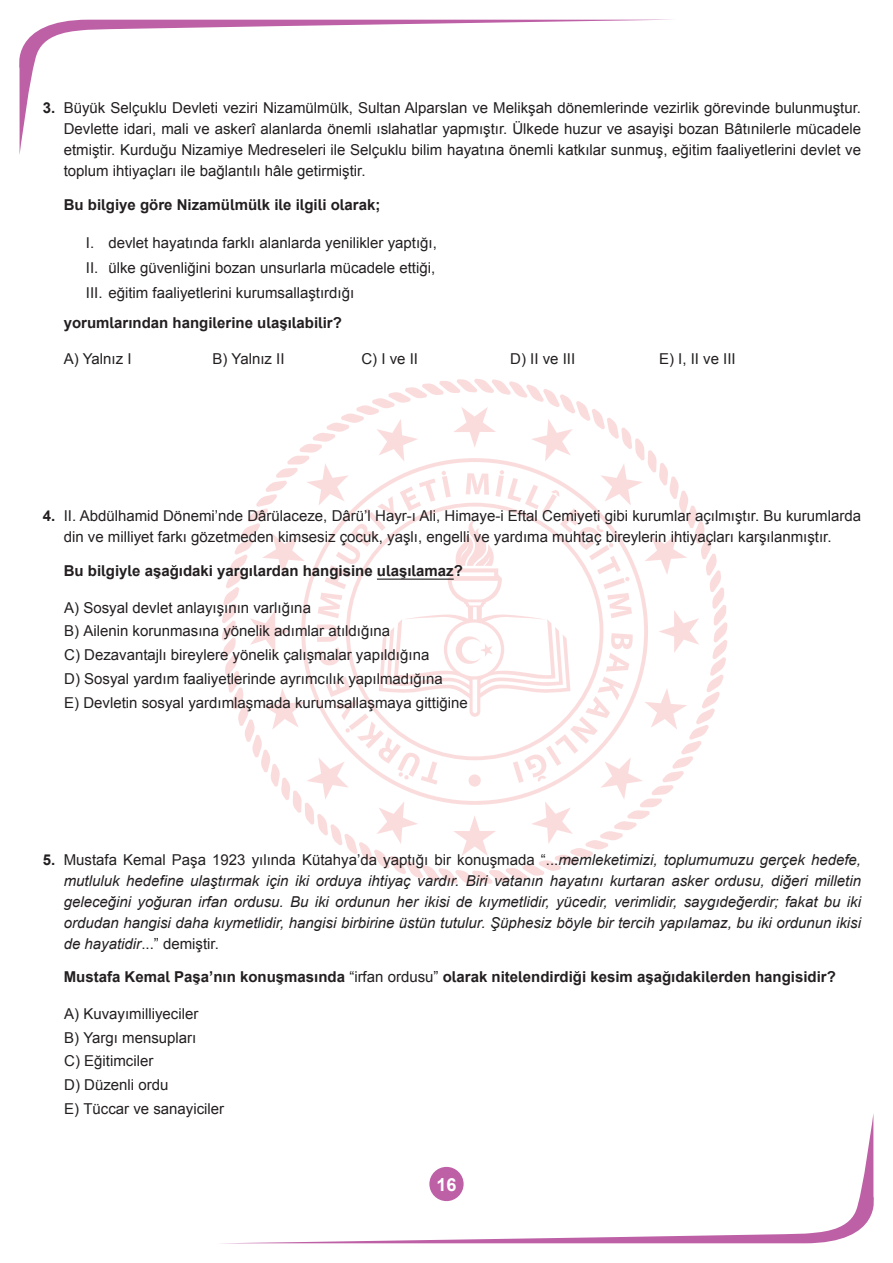
<style>
.page{position:relative;width:893px;height:1263px;background:#fff}
.page>*{position:absolute;margin:0;border:0;box-sizing:border-box;transform-origin:0 0}
.t1{font:700 18px "Arial";color:#fff}
.t2{font:15px/23.7px "Arial";color:#231f20;text-align:justify}
.t3{font:italic 15px/21px "Arial";color:#231f20;text-align:justify}
.t4{font:700 15px "Arial";color:#231f20}
.s1{font-weight:700}
.s2{font-weight:700;font-style:normal}
.s3{font-style:normal}
.s4{font-weight:400}
</style>
<div class="page">
<svg style="left:19px;top:20px;width:631px;height:135px"></svg>
<svg style="left:243px;top:1114px;width:631px;height:129px"></svg>
<svg style="left:216px;top:372px;width:518px;height:519px"></svg>
<hr style="left:377px;top:579px;width:77px;height:1px;background:#231f20">
<p class="t2" style="left:64px;top:97px;width:799px;line-height:21px;text-indent:-21px"><span class="s1">3.</span> Büyük Selçuklu Devleti veziri Nizamülmülk, Sultan Alparslan ve Melikşah dönemlerinde vezirlik görevinde bulunmuştur.<br>Devlette idari, mali ve askerî alanlarda önemli ıslahatlar yapmıştır. Ülkede huzur ve asayişi bozan Bâtınilerle mücadele etmiştir. Kurduğu Nizamiye Medreseleri ile Selçuklu bilim hayatına önemli katkılar sunmuş, eğitim faaliyetlerini devlet ve toplum ihtiyaçları ile bağlantılı hâle getirmiştir.</p>
<p class="t4" style="left:64px;top:194px;width:318px">Bu bilgiye göre Nizamülmülk ile ilgili olarak;</p>
<p class="t2" style="left:86px;top:230px;width:353px;line-height:25.2px">I. devlet hayatında farklı alanlarda yenilikler yaptığı, II. ülke güvenliğini bozan unsurlarla mücadele ettiği, III. eğitim faaliyetlerini kurumsallaştırdığı</p>
<p class="t4" style="left:64px;top:312px;width:280px">yorumlarından hangilerine ulaşılabilir?</p>
<p class="t2" style="left:64px;top:347px;width:69px">A) Yalnız I</p>
<p class="t2" style="left:213px;top:347px;width:73px">B) Yalnız II</p>
<p class="t2" style="left:361px;top:347px;width:58px">C) I ve II</p>
<p class="t2" style="left:510px;top:347px;width:67px">D) II ve III</p>
<p class="t2" style="left:659px;top:347px;width:78px">E) I, II ve III</p>
<p class="t2" style="left:43px;top:506px;width:820px;line-height:21px;text-align:center"><span class="s1">4.</span> II. Abdülhamid Dönemi’nde Dârülaceze, Dârü’l Hayr-ı Ali, Himaye-i Eftal Cemiyeti gibi kurumlar açılmıştır. Bu kurumlarda din ve milliyet farkı gözetmeden kimsesiz çocuk, yaşlı, engelli ve yardıma muhtaç bireylerin ihtiyaçları karşılanmıştır.</p>
<p class="t4" style="left:64px;top:560px;width:401px">Bu bilgiyle aşağıdaki yargılardan hangisine ulaşılamaz?</p>
<p class="t2" style="left:64px;top:596px;width:405px;text-align:left">A) Sosyal devlet anlayışının varlığına<br>B) Ailenin korunmasına yönelik adımlar atıldığına<br>C) Dezavantajlı bireylere yönelik çalışmalar yapıldığına<br>D) Sosyal yardım faaliyetlerinde ayrımcılık yapılmadığına<br>E) Devletin sosyal yardımlaşmada kurumsallaşmaya gittiğine</p>
<p class="t3" style="left:64px;top:849px;width:799px;text-indent:-21px"><span class="s2">5.</span> <span class="s3">Mustafa Kemal Paşa 1923 yılında Kütahya’da yaptığı bir konuşmada “...</span>memleketimizi, toplumumuzu gerçek hedefe, mutluluk hedefine ulaştırmak için iki orduya ihtiyaç vardır. Biri vatanın hayatını kurtaran asker ordusu, diğeri milletin geleceğini yoğuran irfan ordusu. Bu iki ordunun her ikisi de kıymetlidir, yücedir, verimlidir, saygıdeğerdir; fakat bu iki ordudan hangisi daha kıymetlidir, hangisi birbirine üstün tutulur. Şüphesiz böyle bir tercih yapılamaz, bu iki ordunun ikisi de hayatidir<span class="s3">...” demiştir.</span></p>
<p class="t4" style="left:64px;top:967px;width:774px">Mustafa Kemal Paşa’nın konuşmasında <span class="s4">“irfan ordusu”</span> olarak nitelendirdiği kesim aşağıdakilerden hangisidir?</p>
<p class="t2" style="left:64px;top:1002px;width:162px;text-align:left">A) Kuvayımilliyeciler<br>B) Yargı mensupları<br>C) Eğitimciler<br>D) Düzenli ordu<br>E) Tüccar ve sanayiciler</p>
<p class="t1" style="left:437px;top:1171px;width:22px">16</p>
</div>
